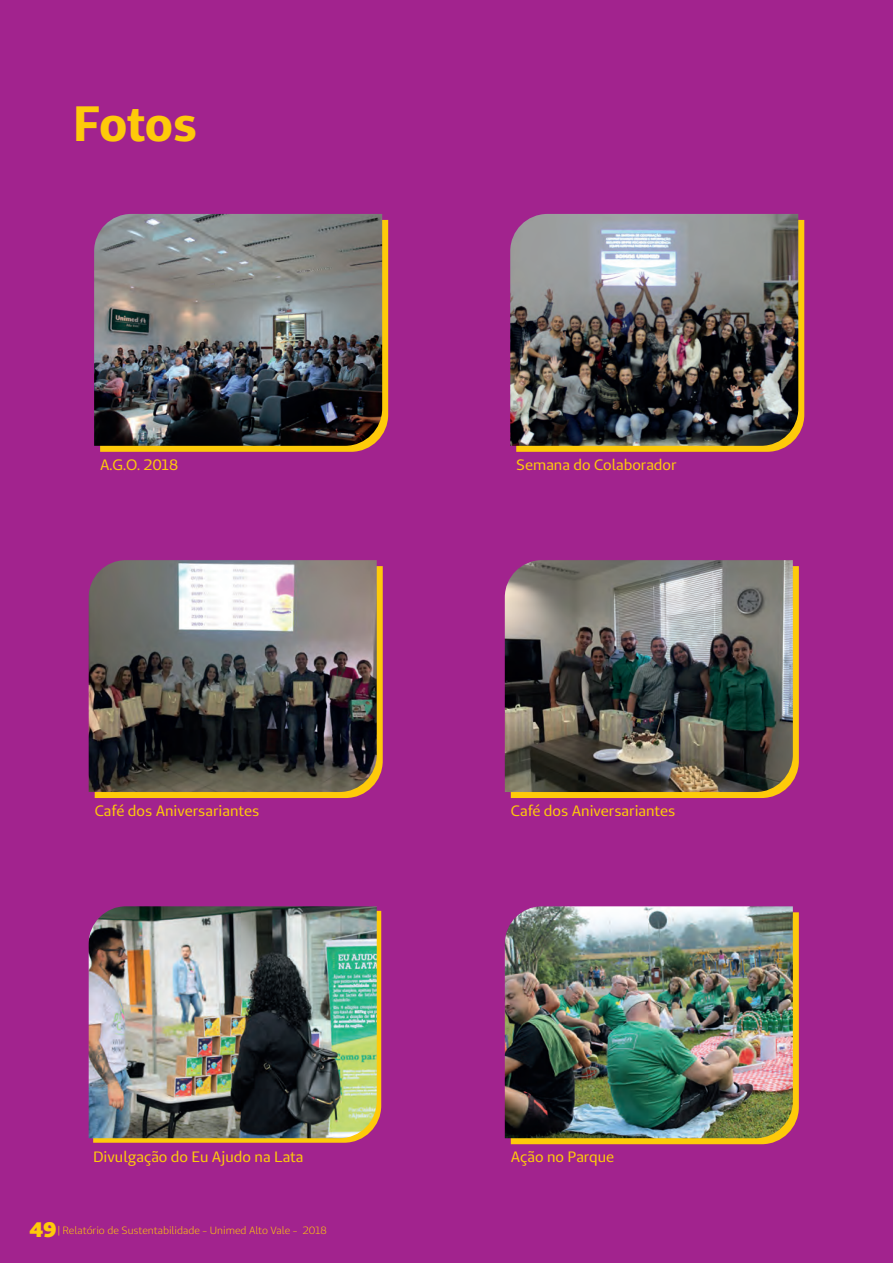
<style>
.page{position:relative;width:893px;height:1263px;background:#a2238e}
.page>*{position:absolute;margin:0;border:0;box-sizing:border-box;transform-origin:0 0}
.t1{font:700 49.5px "Unimed Sans";letter-spacing:-.015em;color:#feca0a}
.t2{font:15px "Unimed Sans";color:#feca0a}
.t3{font:10.5px "Unimed Sans";color:#feca0a}
.s1{font-weight:900;font-size:21px}
</style>
<div class="page">
<svg style="left:93px;top:911px;width:288px;height:232px;background:#efb41b"></svg>
<img style="left:89px;top:906px;width:288px;height:232px">
<svg style="left:511px;top:912px;width:288px;height:232px;background:#f2b916"></svg>
<img style="left:505px;top:906px;width:288px;height:232px">
<svg style="left:511px;top:566px;width:288px;height:232px;background:#f5ba15"></svg>
<svg style="left:95px;top:566px;width:288px;height:232px;background:#f4b917"></svg>
<img style="left:89px;top:560px;width:288px;height:232px">
<img style="left:505px;top:560px;width:288px;height:232px">
<svg style="left:100px;top:220px;width:288px;height:232px;background:#f3b817"></svg>
<img style="left:94px;top:214px;width:288px;height:232px">
<svg style="left:516px;top:220px;width:288px;height:232px;background:#f1b717"></svg>
<img style="left:510px;top:214px;width:288px;height:232px">
<p class="t1" style="left:73px;top:91px;width:126px">Fotos</p>
<p class="t2" style="left:100px;top:455px;width:80px">A.G.O. 2018</p>
<p class="t2" style="left:516px;top:455px;width:162px">Semana do Colaborador</p>
<p class="t2" style="left:95px;top:801px;width:166px">Café dos Aniversariantes</p>
<p class="t2" style="left:511px;top:801px;width:166px">Café dos Aniversariantes</p>
<p class="t2" style="left:93px;top:1147px;width:212px">Divulgação do Eu Ajudo na Lata</p>
<p class="t2" style="left:511px;top:1147px;width:105px">Ação no Parque</p>
<p class="t3" style="left:30px;top:1223px;width:299px"><span class="s1">49</span>| Relatório de Sustentabilidade - Unimed Alto Vale - 2018</p>
</div>
